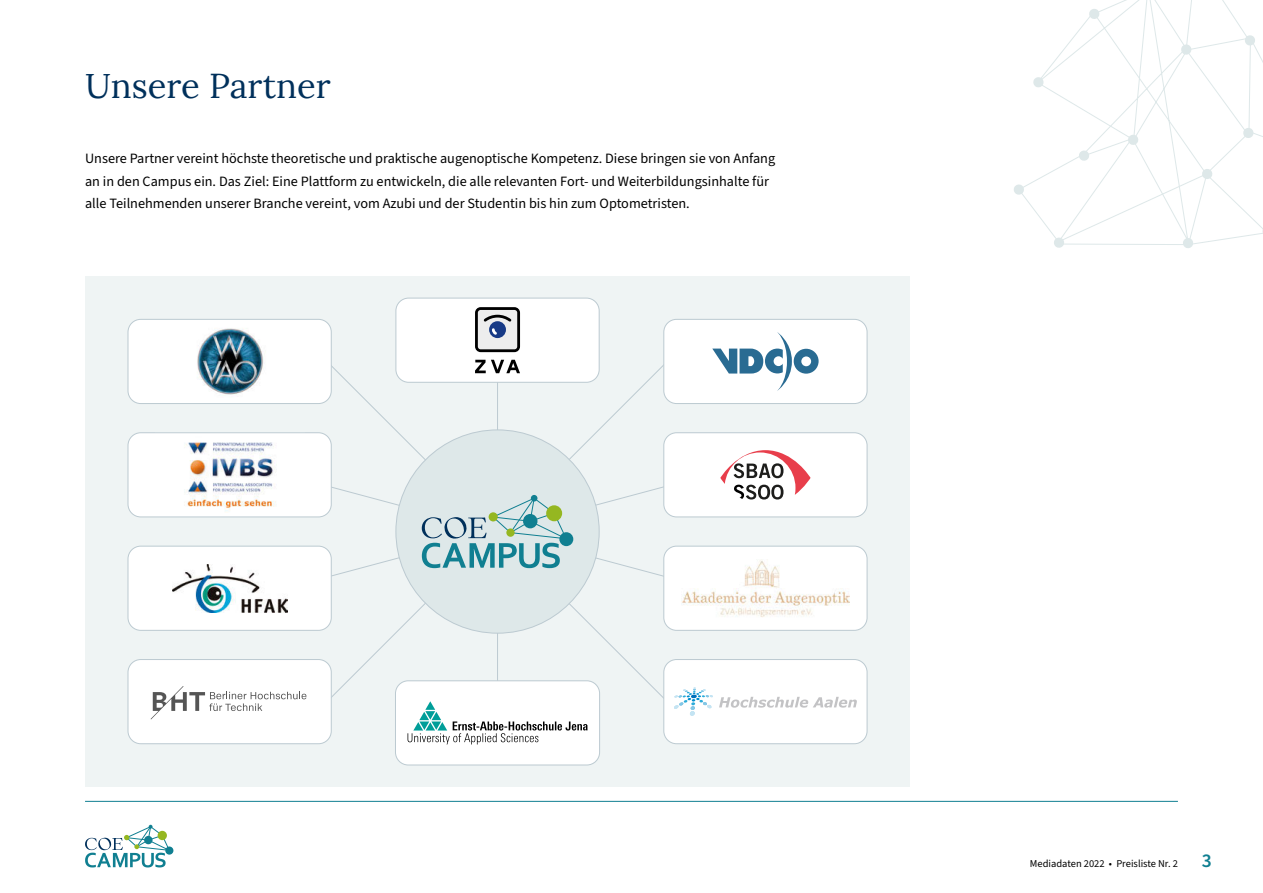
<style>
.page{position:relative;width:1263px;height:893px;background:#fff}
.page>*{position:absolute;margin:0;border:0;box-sizing:border-box;transform-origin:0 0}
.t1{font:34.5px "Lora";color:#00305b}
.t2{font:14.25px/22.5px "Source Sans 3";color:#000}
.t3{font:10.5px "Source Sans 3";color:#000}
.s1{font-weight:600;font-size:19.5px;color:#107f91}
</style>
<div class="page">
<hr style="left:85px;top:801px;width:1093px;height:1px;background:#107f91">
<div style="left:165px;top:846px;width:8px;height:9px;background:#107f91;border-radius:50%"></div>
<svg style="left:85px;top:825px;width:85px;height:42px"></svg>
<div style="left:85px;top:276px;width:825px;height:511px;background:#eff4f4"></div>
<svg style="left:324px;top:365px;width:347px;height:333px"></svg>
<svg style="left:250px;top:464px;width:495px;height:135px"></svg>
<div style="left:128px;top:659px;width:203px;height:85px;background:#fff;border-radius:13px"></div>
<svg style="left:151px;top:686px;width:155px;height:33px"></svg>
<div style="left:128px;top:659px;width:204px;height:85px;border:1px solid #bccad1;border-radius:13px"></div>
<div style="left:395px;top:681px;width:205px;height:84px;background:#fff;border-radius:13px"></div>
<svg style="left:407px;top:701px;width:180px;height:43px"></svg>
<div style="left:395px;top:680px;width:205px;height:85px;border:1px solid #bccad1;border-radius:13px"></div>
<div style="left:128px;top:433px;width:203px;height:84px;background:#fff;border-radius:13px"></div>
<img style="left:184px;top:442px;width:92px;height:69px">
<div style="left:128px;top:432px;width:204px;height:85px;border:1px solid #bccad1;border-radius:13px"></div>
<div style="left:664px;top:433px;width:203px;height:84px;background:#fff;border-radius:13px"></div>
<svg style="left:720px;top:450px;width:90px;height:49px"></svg>
<div style="left:663px;top:432px;width:204px;height:85px;border:1px solid #bccad1;border-radius:13px"></div>
<div style="left:664px;top:319px;width:203px;height:85px;background:#fff;border-radius:13px"></div>
<svg style="left:712px;top:332px;width:107px;height:59px"></svg>
<div style="left:663px;top:319px;width:204px;height:85px;border:1px solid #bccad1;border-radius:13px"></div>
<div style="left:128px;top:319px;width:203px;height:85px;background:#fff;border-radius:13px"></div>
<img style="left:197px;top:328px;width:69px;height:68px">
<div style="left:128px;top:319px;width:204px;height:85px;border:1px solid #bccad1;border-radius:13px"></div>
<div style="left:396px;top:298px;width:203px;height:84px;background:#fff;border-radius:13px"></div>
<svg style="left:475px;top:307px;width:45px;height:45px;background:#9a9da5"></svg>
<svg style="left:475px;top:360px;width:45px;height:13px"></svg>
<div style="left:395px;top:298px;width:205px;height:85px;border:1px solid #bccad1;border-radius:13px"></div>
<div style="left:396px;top:430px;width:203px;height:203px;background:#dee8e9;border-radius:50%"></div>
<div style="left:559px;top:532px;width:14px;height:14px;background:#107f91;border-radius:50%"></div>
<svg style="left:422px;top:495px;width:145px;height:73px"></svg>
<div style="left:664px;top:546px;width:203px;height:84px;background:#fff;border-radius:13px"></div>
<img style="left:682px;top:559px;width:167px;height:58px">
<div style="left:663px;top:546px;width:204px;height:85px;border:1px solid #bccad1;border-radius:13px"></div>
<div style="left:664px;top:659px;width:203px;height:85px;background:#fff;border-radius:13px"></div>
<svg style="left:719px;top:697px;width:138px;height:11px"></svg>
<svg style="left:674px;top:688px;width:39px;height:28px"></svg>
<div style="left:663px;top:659px;width:204px;height:85px;border:1px solid #bccad1;border-radius:13px"></div>
<div style="left:128px;top:546px;width:203px;height:84px;background:#fff;border-radius:13px"></div>
<img style="left:172px;top:564px;width:115px;height:48px">
<div style="left:128px;top:546px;width:204px;height:85px;border:1px solid #bccad1;border-radius:13px"></div>
<svg style="left:1014px;top:77px;width:179px;height:171px"></svg>
<svg style="left:1037px;top:0;width:226px;height:245px"></svg>
<h1 class="t1" style="left:85px;top:60px;width:247px">Unsere Partner</h1>
<p class="t2" style="left:85px;top:148px;width:692px">Unsere Partner vereint höchste theoretische und praktische augenoptische Kompetenz. Diese bringen sie von Anfang an in den Campus ein. Das Ziel: Eine Plattform zu entwickeln, die alle relevanten Fort- und Weiterbildungsinhalte für alle Teilnehmenden unserer Branche vereint, vom Azubi und der Studentin bis hin zum Optometristen.</p>
<p class="t3" style="left:1030px;top:857px;width:184px">Mediadaten 2022 • Preisliste Nr. 2 <span class="s1">3</span></p>
</div>
